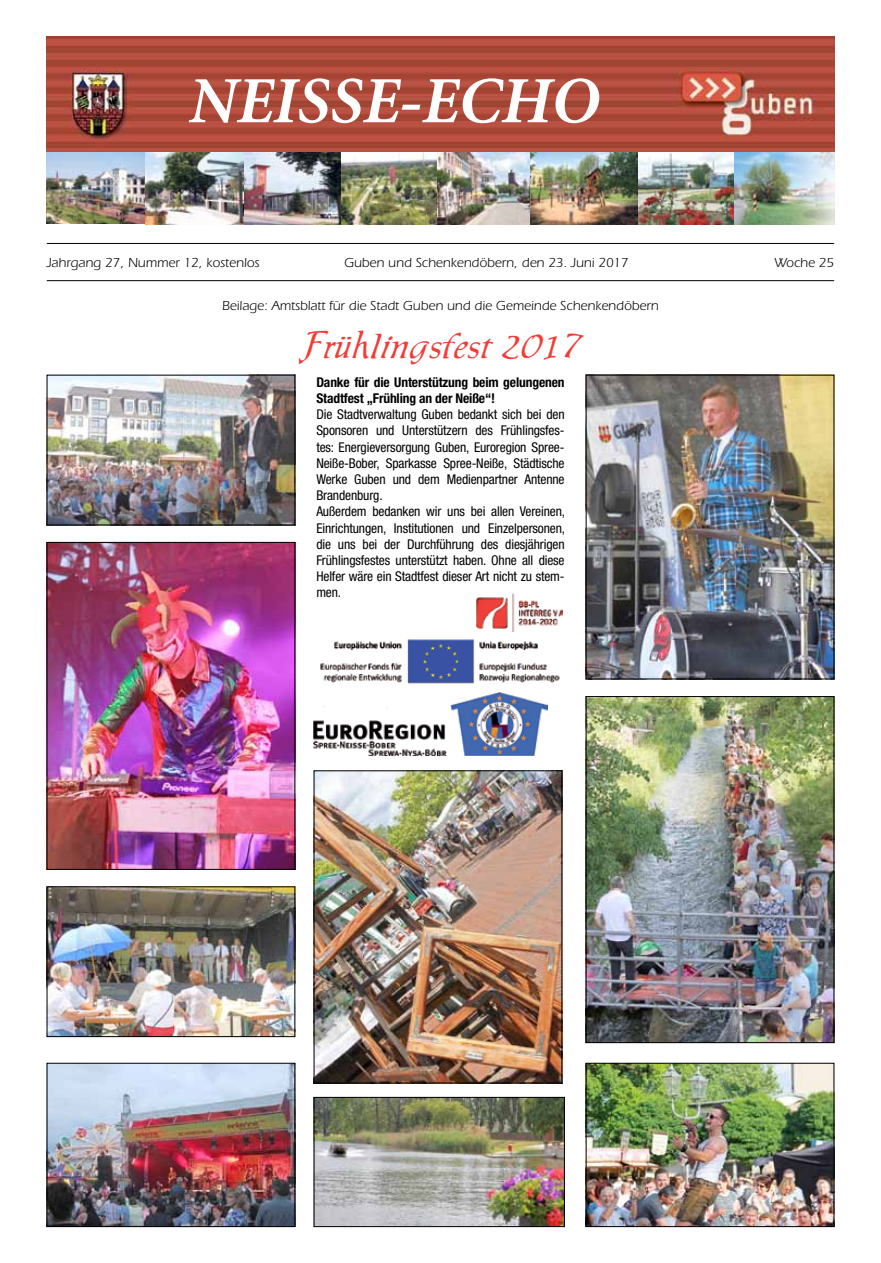
<style>
.page{position:relative;width:881px;height:1263px;background:#fff}
.page>*{position:absolute;margin:0;border:0;box-sizing:border-box;transform-origin:0 0}
.t1{font:66px "Minion Bold Italic Os F";color:#fff}
.t2{font:37.5px "Ingrid";color:#f13d37}
.t3{font:condensed 13.5px/16.2px "Helvetica Neue LT";letter-spacing:-.01em;color:#000}
.t4{font:13.5px "Itc Eras";color:#000}
.t5{font:700 condensed 13.5px/16.2px "Helvetica Neue LT";letter-spacing:-.01em;color:#000}
</style>
<div class="page">
<hr style="left:47px;top:243px;width:786px;height:1px;background:#000">
<hr style="left:47px;top:280px;width:786px;height:1px;background:#000">
<img style="left:47px;top:36px;width:786px;height:117px">
<img style="left:47px;top:153px;width:786px;height:72px">
<img style="left:49px;top:377px;width:244px;height:146px">
<div style="left:47px;top:375px;width:248px;height:150px;border:1px solid #000"></div>
<img style="left:49px;top:544px;width:244px;height:324px">
<div style="left:47px;top:542px;width:248px;height:328px;border:1px solid #000"></div>
<img style="left:49px;top:888px;width:244px;height:147px">
<div style="left:47px;top:886px;width:248px;height:151px;border:1px solid #000"></div>
<img style="left:587px;top:377px;width:244px;height:300px">
<div style="left:585px;top:375px;width:248px;height:304px;border:1px solid #000"></div>
<img style="left:316px;top:1099px;width:246px;height:126px">
<div style="left:314px;top:1097px;width:250px;height:130px;border:1px solid #000"></div>
<img style="left:587px;top:698px;width:244px;height:343px">
<div style="left:585px;top:696px;width:248px;height:347px;border:1px solid #000"></div>
<img style="left:49px;top:1065px;width:244px;height:160px">
<div style="left:47px;top:1063px;width:248px;height:164px;border:1px solid #000"></div>
<img style="left:316px;top:772px;width:244px;height:309px">
<div style="left:314px;top:770px;width:248px;height:313px;border:1px solid #000"></div>
<img style="left:477px;top:593px;width:85px;height:38px">
<img style="left:320px;top:639px;width:240px;height:45px">
<img style="left:314px;top:692px;width:232px;height:64px">
<img style="left:587px;top:1065px;width:244px;height:160px">
<div style="left:585px;top:1063px;width:248px;height:164px;border:1px solid #000"></div>
<h1 class="t1" style="left:189px;top:68px;width:412px">NEISSE-ECHO</h1>
<p class="t4" style="left:47px;top:255px;width:214px">Jahrgang 27, Nummer 12, kostenlos</p>
<p class="t4" style="left:344px;top:256px;width:286px">Guben und Schenkendöbern, den 23. Juni 2017</p>
<p class="t4" style="left:222px;top:298px;width:438px">Beilage: Amtsblatt für die Stadt Guben und die Gemeinde Schenkendöbern</p>
<h2 class="t2" style="left:301px;top:323px;width:279px">Frühlingsfest 2017</h2>
<p class="t5" style="left:316px;top:374px;width:250px">Danke für die Unterstützung beim gelungenen<br>Stadtfest „Frühling an der Neiße“!</p>
<p class="t3" style="left:316px;top:406px;width:250px">Die Stadtverwaltung Guben bedankt sich bei den Sponsoren und Unterstützern des Frühlingsfes&shy;tes: Energieversorgung Guben, Euroregion Spree-Neiße-Bober, Sparkasse Spree-Neiße, Städtische Werke Guben und dem Medienpartner Antenne Brandenburg.<br>Außerdem bedanken wir uns bei allen Vereinen, Einrichtungen, Institutionen und Einzelpersonen, die uns bei der Durchführung des diesjährigen Frühlingsfestes unterstützt haben. Ohne all diese Helfer wäre ein Stadtfest dieser Art nicht zu stem&shy;men.</p>
<p class="t4" style="left:774px;top:255px;width:61px">Woche 25</p>
</div>
